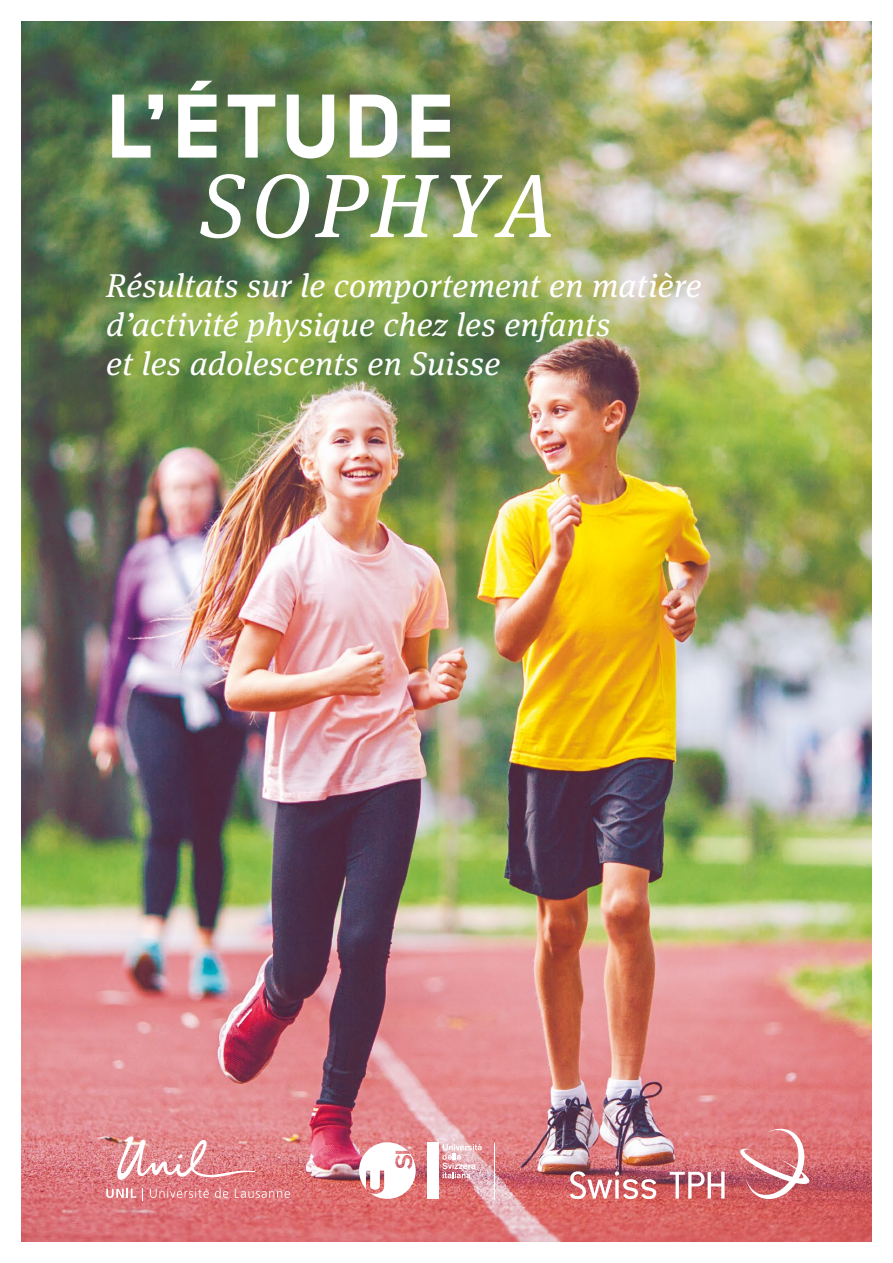
<style>
.page{position:relative;width:893px;height:1263px;background:#fff}
.page>*{position:absolute;margin:0;border:0;box-sizing:border-box;transform-origin:0 0}
.t1{font:700 90px "Simplon Norm";letter-spacing:.06em;color:#fff}
.t2{font:italic 90px "Meta Serif OT";letter-spacing:.055em;color:#fff}
.t3{font:italic 33px/39px "Meta Serif OT";letter-spacing:.015em;color:#fff}
</style>
<div class="page">
<img style="left:21px;top:21px;width:851px;height:1221px">
<svg style="left:570px;top:1171px;width:86px;height:28px"></svg>
<svg style="left:670px;top:1172px;width:55px;height:26px"></svg>
<svg style="left:738px;top:1129px;width:71px;height:70px"></svg>
<svg style="left:117px;top:1137px;width:139px;height:45px;background:#e4969a"></svg>
<svg style="left:106px;top:1189px;width:30px;height:9px"></svg>
<svg style="left:142px;top:1188px;width:1px;height:13px"></svg>
<svg style="left:150px;top:1188px;width:59px;height:10px"></svg>
<svg style="left:215px;top:1188px;width:13px;height:10px"></svg>
<svg style="left:235px;top:1189px;width:55px;height:9px"></svg>
<div style="left:427px;top:1142px;width:11px;height:57px;background:#fff"></div>
<svg style="left:442px;top:1144px;width:40px;height:34px"></svg>
<hr style="left:495px;top:1143px;width:1px;height:55px;background:#fff">
<svg style="left:359px;top:1142px;width:57px;height:57px"></svg>
<h1 class="t1" style="left:106px;top:78px;width:349px">L’ÉTUDE</h1>
<h1 class="t2" style="left:200px;top:154px;width:357px">SOPHYA</h1>
<p class="t3" style="left:106px;top:267px;width:597px">Résultats sur le comportement en matière d’activité physique chez les enfants<br>et les adolescents en Suisse</p>
</div>
